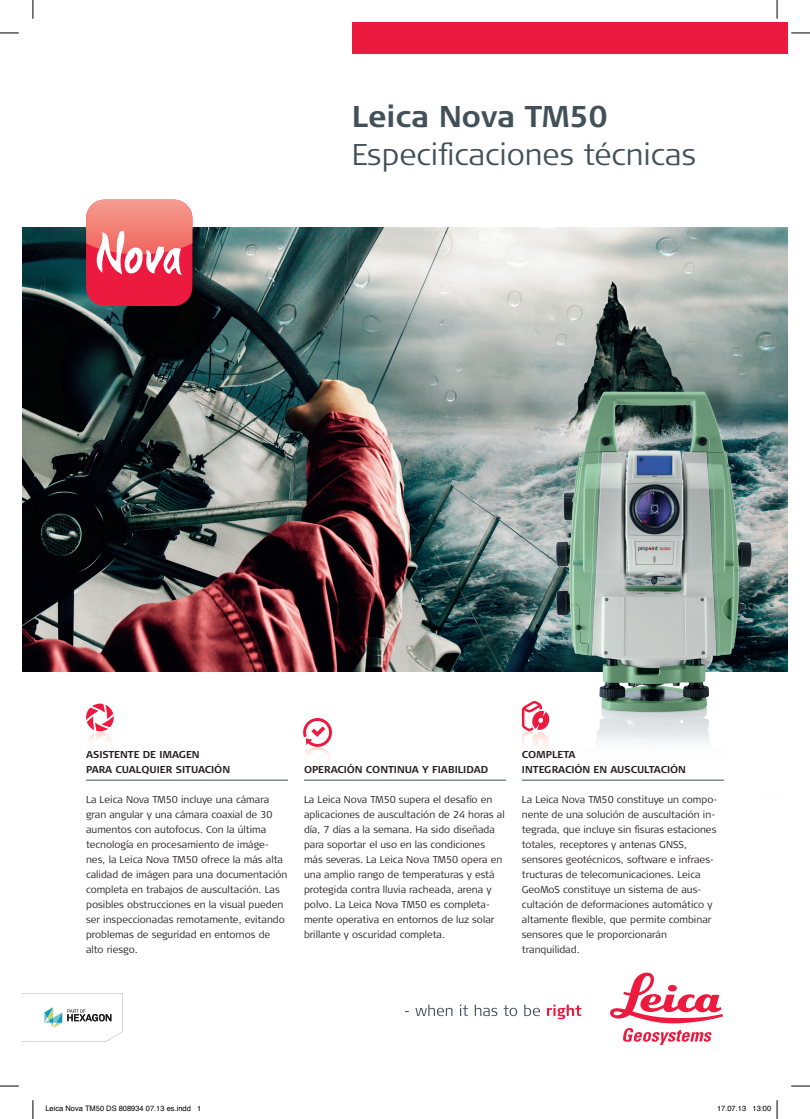
<style>
.page{position:relative;width:810px;height:1119px;background:#fff}
.page>*{position:absolute;margin:0;border:0;box-sizing:border-box;transform-origin:0 0}
.t1{font:300 30px "Signa Column";color:#425159}
.t2{font:700 30px "Signa Column";color:#425159}
.t3{font:300 10px/15px "Signa Column";color:#231f20}
.t4{font:700 10px/15px "Signa Column";color:#231f20}
.t5{font:7.5px "Helvetica";color:#000}
</style>
<div class="page">
<svg style="left:86px;top:703px;width:28px;height:28px"></svg>
<img style="left:87px;top:732px;width:26px;height:10px">
<img style="left:22px;top:228px;width:766px;height:443px">
<img style="left:522px;top:355px;width:264px;height:426px">
<div style="left:86px;top:199px;width:106px;height:107px;background:#ed1a40;border-radius:19px"></div>
<svg style="left:86px;top:199px;width:106px;height:76px"></svg>
<div style="left:352px;top:22px;width:436px;height:32px;background:#ed1a40"></div>
<svg style="left:415px;top:1004px;width:37px;height:11px"></svg>
<svg style="left:460px;top:1004px;width:8px;height:11px"></svg>
<svg style="left:475px;top:1004px;width:22px;height:11px"></svg>
<svg style="left:504px;top:1005px;width:13px;height:10px"></svg>
<svg style="left:524px;top:1004px;width:16px;height:11px"></svg>
<svg style="left:547px;top:1004px;width:34px;height:15px"></svg>
<svg style="left:610px;top:972px;width:113px;height:72px"></svg>
<svg style="left:22px;top:993px;width:101px;height:48px"></svg>
<img style="left:522px;top:731px;width:28px;height:28px">
<svg style="left:522px;top:700px;width:27px;height:32px"></svg>
<svg style="left:303px;top:718px;width:29px;height:28px"></svg>
<img style="left:306px;top:746px;width:25px;height:11px">
<hr style="left:522px;top:779px;width:202px;height:1px;background:#425159">
<hr style="left:304px;top:779px;width:202px;height:1px;background:#425159">
<hr style="left:86px;top:779px;width:202px;height:1px;background:#425159">
<svg style="left:0;top:32px;width:19px;height:2px"></svg>
<svg style="left:791px;top:32px;width:19px;height:2px"></svg>
<svg style="left:0;top:1085px;width:19px;height:1px"></svg>
<svg style="left:791px;top:1085px;width:19px;height:1px"></svg>
<svg style="left:32px;top:0;width:2px;height:19px"></svg>
<svg style="left:32px;top:1100px;width:2px;height:18px"></svg>
<svg style="left:776px;top:0;width:2px;height:19px"></svg>
<svg style="left:776px;top:1100px;width:2px;height:18px"></svg>
<h1 class="t2" style="left:352px;top:99px;width:258px">Leica Nova TM50</h1>
<h1 class="t1" style="left:352px;top:137px;width:346px">Especificaciones técnicas</h1>
<p class="t4" style="left:86px;top:746px;width:146px">ASISTENTE DE IMAGEN<br>PARA CUALQUIER SITUACIÓN</p>
<p class="t3" style="left:86px;top:791px;width:203px">La Leica Nova TM50 incluye una cámara gran angular y una cámara coaxial de 30 aumentos con autofocus. Con la última tecnología en procesamiento de imáge&shy;nes, la Leica Nova TM50 ofrece la más alta calidad de imágen para una documentación completa en trabajos de auscultación. Las posibles obstrucciones en la visual pueden ser inspeccionadas remotamente, evitando problemas de seguridad en entornos de alto riesgo.</p>
<p class="t4" style="left:304px;top:761px;width:186px">OPERACIÓN CONTINUA Y FIABILIDAD</p>
<p class="t3" style="left:304px;top:791px;width:202px">La Leica Nova TM50 supera el desafío en aplicaciones de auscultación de 24 horas al día, 7 días a la semana. Ha sido diseñada para soportar el uso en las condiciones más severas. La Leica Nova TM50 opera en una amplio rango de temperaturas y está protegida contra lluvia racheada, arena y polvo. La Leica Nova TM50 es completa&shy;mente operativa en entornos de luz solar brillante y oscuridad completa.</p>
<p class="t4" style="left:522px;top:746px;width:166px">COMPLETA<br>INTEGRACIÓN EN AUSCULTACIÓN</p>
<p class="t3" style="left:522px;top:791px;width:197px">La Leica Nova TM50 constituye un compo&shy;nente de una solución de auscultación in&shy;tegrada, que incluye sin fisuras estaciones totales, receptores y antenas GNSS, sensores geotécnicos, software e infraes&shy;tructuras de telecomunicaciones. Leica GeoMoS constituye un sistema de aus&shy;cultación de deformaciones automático y altamente flexible, que permite combinar sensores que le proporcionarán tranquilidad.</p>
<p class="t5" style="left:45px;top:1102px;width:157px">Leica Nova TM50 DS 808934 07.13 es.indd 1</p>
<p class="t5" style="left:717px;top:1102px;width:56px">17.07.13 13:00</p>
</div>
